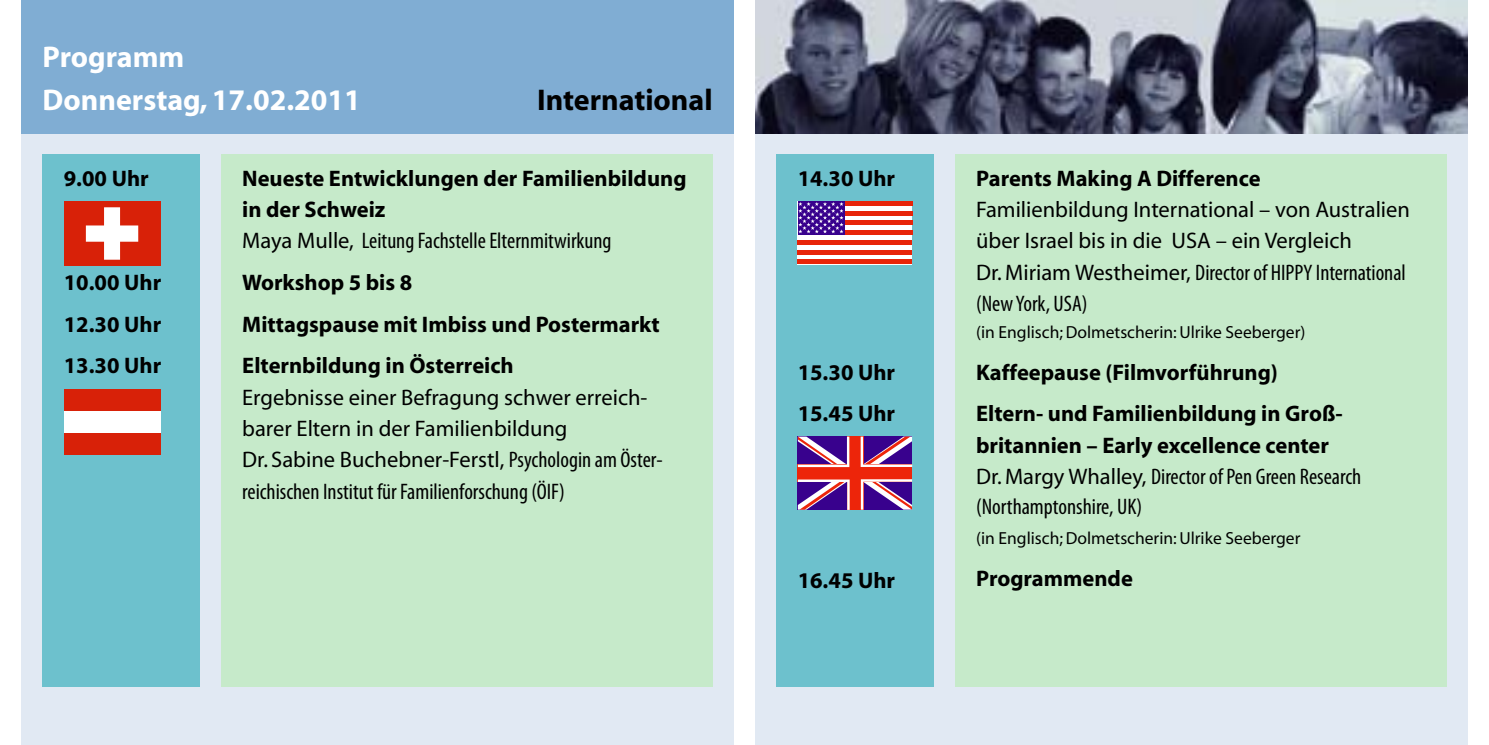
<style>
.page{position:relative;width:1489px;height:745px;background:#fff}
.page>*{position:absolute;margin:0;border:0;box-sizing:border-box;transform-origin:0 0}
.t1{font:700 30px/43.8px "Myriad";color:#fff}
.t2{font:700 30px "Myriad";color:#000}
.t3{font:700 22.5px/41.8px "Myriad";color:#000}
.t4{font:condensed 22.5px/31.2px "Myriad Pro";color:#000}
.t5{font:22.5px/31.2px "Myriad";color:#000}
.t6{font:17.5px "Myriad";color:#000}
.s1{font-family:"Myriad";font-stretch:normal}
.s2{font-family:"Myriad Pro";font-stretch:condensed}
</style>
<div class="page">
<div style="left:21px;top:0;width:712px;height:744px;background:#e1e9f3"></div>
<div style="left:755px;top:0;width:712px;height:744px;background:#e1e9f3"></div>
<div style="left:21px;top:0;width:712px;height:133px;background:#80add3"></div>
<div style="left:43px;top:155px;width:157px;height:531px;background:#6dc1cd"></div>
<div style="left:221px;top:155px;width:491px;height:531px;background:#c6eaca"></div>
<div style="left:776px;top:155px;width:157px;height:531px;background:#6dc1cd"></div>
<div style="left:954px;top:155px;width:492px;height:531px;background:#c6eaca"></div>
<img style="left:755px;top:0;width:712px;height:133px">
<div style="left:797px;top:201px;width:115px;height:63px;background:#fff"></div>
<div style="left:845px;top:201px;width:67px;height:5px;background:#e82409"></div>
<hr style="left:845px;top:211px;width:67px;height:4px;background:#e82409">
<div style="left:845px;top:220px;width:67px;height:5px;background:#e82409"></div>
<div style="left:845px;top:230px;width:67px;height:5px;background:#e82409"></div>
<hr style="left:797px;top:240px;width:115px;height:4px;background:#e82409">
<div style="left:797px;top:249px;width:115px;height:5px;background:#e82409"></div>
<div style="left:797px;top:259px;width:115px;height:5px;background:#e82409"></div>
<div style="left:797px;top:201px;width:47px;height:34px;background:linear-gradient(to right,#400b91,#37008c)"></div>
<svg style="left:798px;top:202px;width:45px;height:31px"></svg>
<div style="left:64px;top:389px;width:96px;height:65px;background:#fff"></div>
<div style="left:64px;top:389px;width:96px;height:21px;background:#d82108"></div>
<div style="left:64px;top:433px;width:96px;height:21px;background:#d82108"></div>
<div style="left:64px;top:201px;width:96px;height:65px;background:#d82108"></div>
<svg style="left:86px;top:207px;width:52px;height:52px"></svg>
<div style="left:797px;top:464px;width:115px;height:17px;background:#ed250a"></div>
<div style="left:847px;top:436px;width:16px;height:73px;background:#ed250a"></div>
<svg style="left:797px;top:436px;width:52px;height:31px"></svg>
<svg style="left:797px;top:479px;width:52px;height:30px"></svg>
<svg style="left:860px;top:436px;width:52px;height:30px"></svg>
<svg style="left:860px;top:479px;width:52px;height:30px"></svg>
<h1 class="t1" style="left:43px;top:36px;width:320px">Programm<br>Donnerstag, 17.02.2011</h1>
<h1 class="t2" style="left:537px;top:85px;width:177px">International</h1>
<p class="t3" style="left:64px;top:158px;width:86px">9.00 Uhr</p>
<p class="t3" style="left:64px;top:262px;width:99px;text-align:justify">10.00 Uhr 12.30 Uhr 13.30 Uhr</p>
<p class="t3" style="left:242px;top:163px;width:446px;line-height:31.2px">Neueste Entwicklungen der Familienbildung in der Schweiz</p>
<p class="t4" style="left:242px;top:225px;width:371px"><span class="s1">Maya Mulle,</span> Leitung Fachstelle Elternmitwirkung</p>
<p class="t3" style="left:242px;top:262px;width:419px">Workshop 5 bis 8<br>Mittagspause mit Imbiss und Postermarkt<br>Elternbildung in Österreich</p>
<p class="t5" style="left:242px;top:382px;width:422px">Ergebnisse einer Befragung schwer erreich&shy;barer Eltern in der Familienbildung<br>Dr. Sabine Buchebner-Ferstl, <span class="s2">Psychologin am Öster-</span></p>
<p class="t4" style="left:242px;top:475px;width:324px">reichischen Institut für Familienforschung (ÖIF)</p>
<p class="t3" style="left:797px;top:158px;width:99px">14.30 Uhr</p>
<p class="t3" style="left:797px;top:352px;width:99px">15.30 Uhr<br>15.45 Uhr</p>
<p class="t3" style="left:797px;top:559px;width:99px">16.45 Uhr</p>
<p class="t3" style="left:976px;top:158px;width:286px">Parents Making A Difference</p>
<p class="t5" style="left:976px;top:195px;width:435px">Familienbildung International – von Australien über Israel bis in die USA – ein Vergleich</p>
<p class="t4" style="left:976px;top:256px;width:431px"><span class="s1">Dr. Miriam Westheimer,</span> Director of HIPPY International (New York, USA)</p>
<p class="t6" style="left:976px;top:323px;width:331px">(in Englisch; Dolmetscherin: Ulrike Seeberger)</p>
<p class="t3" style="left:976px;top:352px;width:368px">Kaffeepause (Filmvorführung)<br>Eltern- und Familienbildung in Groß-</p>
<p class="t3" style="left:976px;top:424px;width:354px">britannien – Early excellence center</p>
<p class="t4" style="left:976px;top:461px;width:387px;line-height:30px"><span class="s1">Dr. Margy Whalley,</span> Director of Pen Green Research (Northamptonshire, UK)</p>
<p class="t6" style="left:976px;top:529px;width:326px">(in Englisch; Dolmetscherin: Ulrike Seeberger</p>
<p class="t3" style="left:976px;top:557px;width:158px">Programmende</p>
</div>
